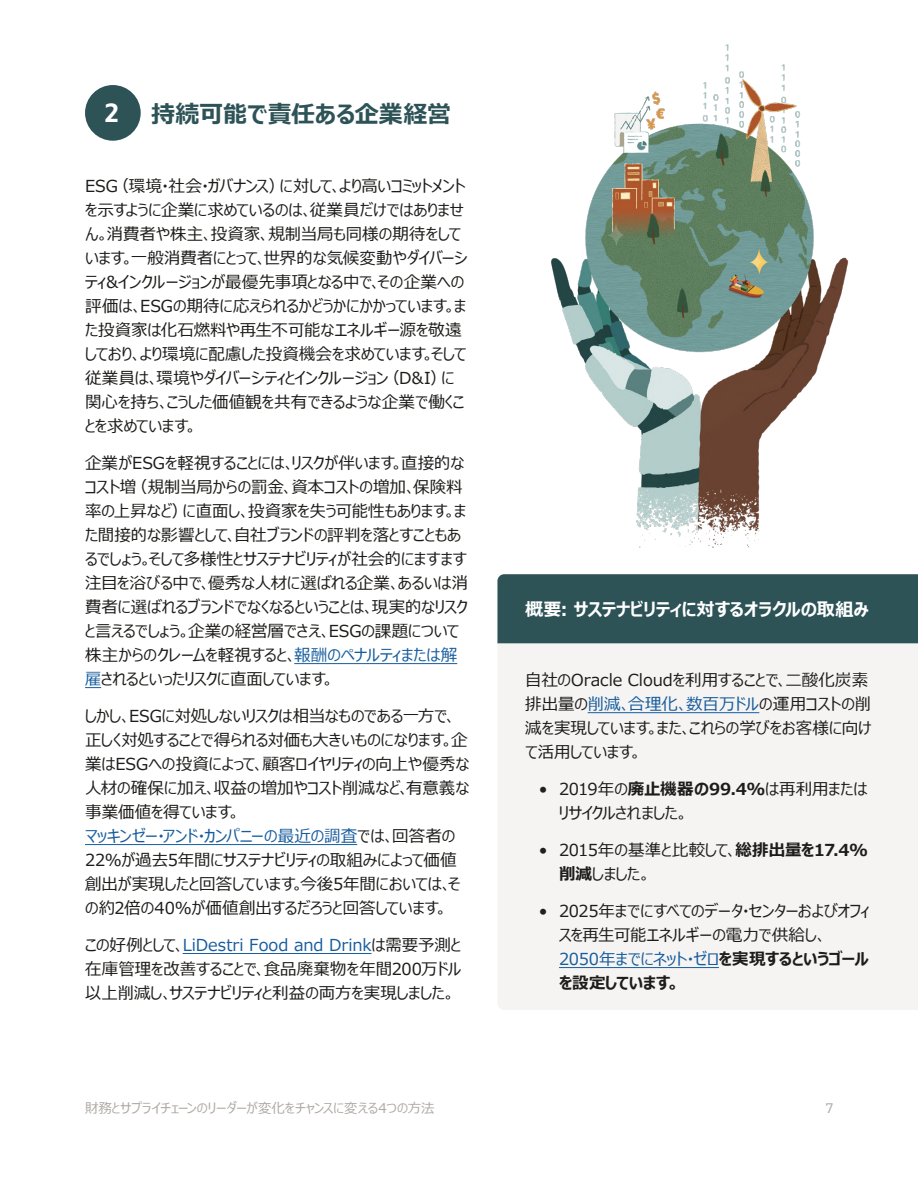
<style>
.page{position:relative;width:918px;height:1188px;background:#fff}
.page>*{position:absolute;margin:0;border:0;box-sizing:border-box;transform-origin:0 0}
.t1{font:700 25.5px "Oracle Sans";color:#fff}
.Subhead_1{font:700 24px "Meiryo UI";letter-spacing:-.01em;color:#2d5357}
.t2{font:700 18px "Meiryo UI";letter-spacing:-.01em;color:#fff}
.t3{font:16.5px/24px "Meiryo UI";letter-spacing:-.005em;color:#1d1c1a}
.t4{font:13.5px "Meiryo UI";letter-spacing:-.005em;color:#aea9a3}
.t5{font:13.5px "Oracle Sans";color:#aea9a3}
.s1{color:#175d9e}
.s2{color:#231f20}
.s3{font-weight:700}
</style>
<div class="page">
<hr style="left:294px;top:663px;width:163px;height:1px;background:#175d9e">
<svg style="left:85px;top:687px;width:16px;height:1px"></svg>
<hr style="left:85px;top:844px;width:272px;height:1px;background:#175d9e">
<hr style="left:183px;top:953px;width:189px;height:1px;background:#175d9e">
<div style="left:85px;top:85px;width:56px;height:56px;background:#2d5357;border-radius:50%"></div>
<div style="left:497px;top:574px;width:421px;height:70px;background:#2d5357"></div>
<div style="left:498px;top:644px;width:420px;height:366px;background:#f5f4f2"></div>
<hr style="left:588px;top:712px;width:171px;height:1px;background:#175d9e">
<hr style="left:559px;top:967px;width:160px;height:1px;background:#175d9e">
<img style="left:523px;top:44px;width:335px;height:535px">
<p class="t1" style="left:105px;top:97px;width:15px">2</p>
<p class="Subhead_1" style="left:151px;top:97px;width:301px">持続可能で責任ある企業経営</p>
<p class="t3" style="left:85px;top:175px;width:384px">ESG（環境・社会・ガバナンス）に対して、より高いコミットメントを示すように企業に求めているのは、従業員だけではありません。消費者や株主、投資家、規制当局も同様の期待をしています。一般消費者にとって、世界的な気候変動やダイバーシティ&amp;インクルージョンが最優先事項となる中で、その企業への評価は、ESGの期待に応えられるかどうかにかかっています。また投資家は化石燃料や再生不可能なエネルギー源を敬遠しており、より環境に配慮した投資機会を求めています。そして従業員は、環境やダイバーシティとインクルージョン（D&amp;I）に関心を持ち、こうした価値観を共有できるような企業で働くことを求めています。</p>
<p class="t3" style="left:85px;top:452px;width:385px">企業がESGを軽視することには、リスクが伴います。直接的なコスト増（規制当局からの罰金、資本コストの増加、保険料率の上昇など）に直面し、投資家を失う可能性もあります。また間接的な影響として、自社ブランドの評判を落とすこともあるでしょう。そして多様性とサステナビリティが社会的にますます注目を浴びる中で、優秀な人材に選ばれる企業、あるいは消費者に選ばれるブランドでなくなるということは、現実的なリスクと言えるでしょう。企業の経営層でさえ、ESGの課題について株主からのクレームを軽視すると、<span class="s1">報酬のペナルティまたは解雇</span>されるといったリスクに直面しています。</p>
<p class="t3" style="left:85px;top:705px;width:386px">しかし、ESGに対処しないリスクは相当なものである一方で、正しく対処することで得られる対価も大きいものになります。企業はESGへの投資によって、顧客ロイヤリティの向上や優秀な人材の確保に加え、収益の増加やコスト削減など、有意義な事業価値を得ています。<br><span class="s1">マッキンゼー・アンド・カンパニーの最近の調査</span>では、回答者の<br>22%が過去5年間にサステナビリティの取組みによって価値創出が実現したと回答しています。今後5年間においては、その約2倍の40%が価値創出するだろうと回答しています。</p>
<p class="t3" style="left:85px;top:934px;width:378px;text-align:justify">この好例として、<span class="s1">LiDestri Food and Drink</span>は需要予測と在庫管理を改善することで、食品廃棄物を年間200万ドル以上削減し、サステナビリティと利益の両方を実現しました。</p>
<p class="t2" style="left:525px;top:597px;width:345px">概要: サステナビリティに対するオラクルの取組み</p>
<p class="t3" style="left:525px;top:669px;width:348px">自社のOracle Cloudを利用することで、二酸化炭素排出量の<span class="s1">削減、合理化、数百万ドル</span>の運用コストの削減を実現しています。また、これらの学びをお客様に向けて活用しています。</p>
<p class="t3" style="left:559px;top:778px;width:310px;text-indent:-20px"><span class="s2">•</span> 2019年の<span class="s3">廃止機器の99.4%</span>は再利用またはリサイクルされました。</p>
<p class="t3" style="left:559px;top:839px;width:310px;text-indent:-20px"><span class="s2">•</span> 2015年の基準と比較して、<span class="s3">総排出量を17.4%削減</span>しました。</p>
<p class="t3" style="left:559px;top:900px;width:312px;text-indent:-20px"><span class="s2">•</span> 2025年までにすべてのデータ・センターおよびオフィスを再生可能エネルギーの電力で供給し、<br><span class="s1">2050年までにネット・ゼロ</span><span class="s3">を実現するというゴールを設定しています。</span></p>
<p class="t4" style="left:85px;top:1099px;width:351px">財務とサプライチェーンのリーダーが変化をチャンスに変える4つの方法</p>
<p class="t5" style="left:826px;top:1100px;width:9px">7</p>
</div>
